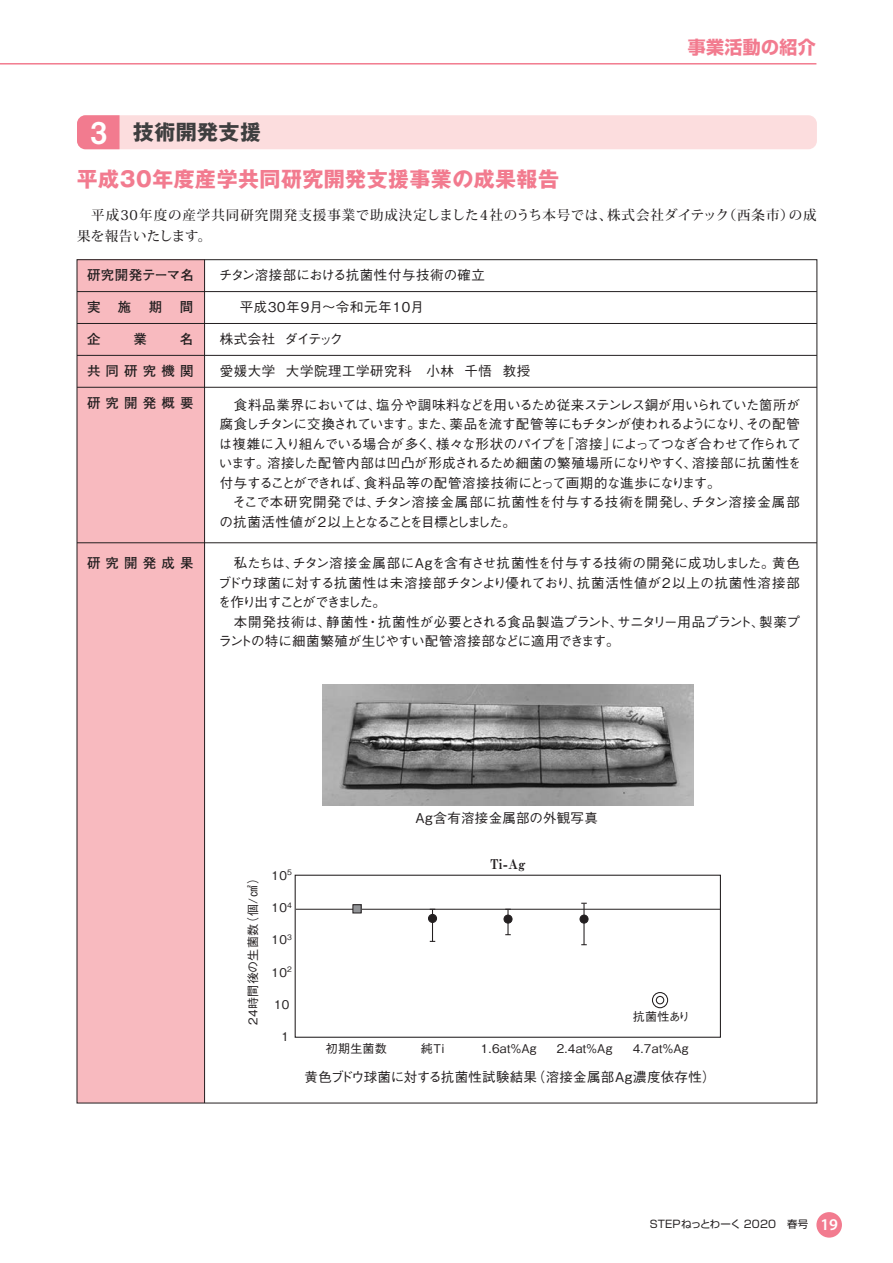
<style>
.page{position:relative;width:893px;height:1263px;background:#fff}
.page>*{position:absolute;margin:0;border:0;box-sizing:border-box;transform-origin:0 0}
.t1{font:700 21px "Gothic MB101 Pro";letter-spacing:.02em;color:#f27b8f}
.t2{font:700 21px "Gothic MB101 Pro";letter-spacing:.02em;color:#3e3e3f}
.t3{font:700 18px "Shin Go Pro";letter-spacing:.02em;color:#f27b8f}
.t4{font:500 13.5px/19.5px "Gothic BBB Pro";letter-spacing:-.035em;color:#231f20}
.t5{font:500 13.5px/19.5px "Gothic BBB Pro";letter-spacing:-.01em;color:#231f20}
.t6{font:500 13.5px/21px "Koz Min Pro";letter-spacing:.065em;color:#231f20}
.t7{font:500 13.5px "Gothic BBB Pro";letter-spacing:.02em;color:#231f20}
.t8{font:500 13.5px "Gothic BBB Pro";letter-spacing:.04em;color:#231f20}
.t9{font:700 13.5px "Futo Go B101 Pro";letter-spacing:.38em;color:#231f20}
.t10{font:500 13.5px "Gothic BBB Pro";letter-spacing:.01em;color:#231f20}
.t11{font:500 13.5px "Gothic BBB Pro";letter-spacing:-.105em;color:#231f20}
.t12{font:700 13.5px "Futo Go B101 Pro";letter-spacing:-.005em;color:#231f20}
.t13{font:13.5px "Midashi Min Pro MA31";color:#231f20}
.t14{font:500 12px "Gothic BBB Pro";letter-spacing:.02em;color:#231f20}
.t15{font:10.5px "Shin Go Pro";letter-spacing:.02em;color:#231f20}
.s1{font-family:"Midashi Go Pro MB31";font-weight:400;font-size:30px;color:#fff}
</style>
<div class="page">
<hr style="left:0;top:63px;width:816px;height:2px;background:#f27b8f">
<div style="left:77px;top:260px;width:128px;height:843px;background:#f8babf"></div>
<hr style="left:77px;top:291px;width:740px;height:1px;background:#231f20">
<hr style="left:204px;top:260px;width:1px;height:843px;background:#231f20">
<hr style="left:77px;top:323px;width:740px;height:1px;background:#231f20">
<hr style="left:77px;top:355px;width:740px;height:1px;background:#231f20">
<hr style="left:77px;top:387px;width:740px;height:1px;background:#231f20">
<hr style="left:77px;top:542px;width:740px;height:1px;background:#231f20">
<div style="left:77px;top:115px;width:740px;height:34px;background:#fcddde;border-radius:9px"></div>
<svg style="left:77px;top:115px;width:43px;height:34px"></svg>
<img style="left:322px;top:684px;width:371px;height:121px">
<div style="left:295px;top:875px;width:426px;height:163px;border:1px solid #231f20"></div>
<hr style="left:296px;top:909px;width:424px;height:1px;background:#231f20">
<div style="left:353px;top:905px;width:8px;height:8px;background:#939598"></div>
<div style="left:353px;top:904px;width:8px;height:9px;border:1px solid #231f20"></div>
<hr style="left:432px;top:910px;width:1px;height:32px;background:#231f20">
<div style="left:428px;top:914px;width:8px;height:8px;background:#231f20;border-radius:50%"></div>
<div style="left:428px;top:914px;width:9px;height:9px;border:1px solid #231f20;border-radius:50%"></div>
<hr style="left:507px;top:910px;width:2px;height:25px;background:#231f20">
<div style="left:504px;top:915px;width:8px;height:8px;background:#231f20;border-radius:50%"></div>
<div style="left:503px;top:914px;width:10px;height:10px;border:1px solid #231f20;border-radius:50%"></div>
<hr style="left:583px;top:904px;width:2px;height:41px;background:#231f20">
<div style="left:580px;top:915px;width:8px;height:8px;background:#231f20;border-radius:50%"></div>
<div style="left:579px;top:914px;width:10px;height:10px;border:1px solid #231f20;border-radius:50%"></div>
<div style="left:652px;top:992px;width:16px;height:16px;border:1px solid #231f20;border-radius:50%"></div>
<div style="left:656px;top:996px;width:8px;height:8px;border:1px solid #231f20;border-radius:50%"></div>
<div style="left:816px;top:1212px;width:26px;height:25px;background:#f27b8f;border-radius:50%"></div>
<h1 class="t2" style="left:91px;top:115px;width:172px"><span class="s1">3</span> 技術開発支援</h1>
<h2 class="t3" style="left:688px;top:33px;width:130px">事業活動の紹介</h2>
<h1 class="t1" style="left:77px;top:161px;width:484px">平成３０年度産学共同研究開発支援事業の成果報告</h1>
<p class="t6" style="left:77px;top:204px;width:741px">　平成30年度の産学共同研究開発支援事業で助成決定しました4社のうち本号では、株式会社ダイテック（西条市）の成果を報告いたします。</p>
<p class="t12" style="left:87px;top:264px;width:108px">研究開発テーマ名</p>
<p class="t9" style="left:87px;top:296px;width:15px">実</p>
<p class="t9" style="left:118px;top:296px;width:15px">施</p>
<p class="t9" style="left:149px;top:296px;width:15px">期</p>
<p class="t9" style="left:180px;top:296px;width:15px">間</p>
<p class="t8" style="left:240px;top:296px;width:186px">平成３０年9月～令和元年10月</p>
<p class="t9" style="left:87px;top:328px;width:15px">企</p>
<p class="t9" style="left:133px;top:328px;width:15px">業</p>
<p class="t9" style="left:180px;top:328px;width:15px">名</p>
<p class="t11" style="left:220px;top:328px;width:125px">株式会社 ダイテック</p>
<p class="t9" style="left:87px;top:360px;width:108px">共同研究機関</p>
<p class="t8" style="left:220px;top:360px;width:312px">愛媛大学 大学院理工学研究科　小林 千悟 教授</p>
<p class="t4" style="left:219px;top:393px;width:584px">　食料品業界においては、塩分や調味料などを用いるため従来ステンレス鋼が用いられていた箇所が腐食しチタンに交換されています。また、薬品を流す配管等にもチタンが使われるようになり、その配管は複雑に入り組んでいる場合が多く、様々な形状のパイプを「溶接」によってつなぎ合わせて作られています。溶接した配管内部は凹凸が形成されるため細菌の繁殖場所になりやすく、溶接部に抗菌性を付与することができれば、食料品等の配管溶接技術にとって画期的な進歩になります。<br>　そこで本研究開発では、チタン溶接金属部に抗菌性を付与する技術を開発し、チタン溶接金属部の抗菌活性値が2 以上となることを目標としました。</p>
<p class="t5" style="left:218px;top:552px;width:584px">　私たちは、チタン溶接金属部にAgを含有させ抗菌性を付与する技術の開発に成功しました。黄色ブドウ球菌に対する抗菌性は未溶接部チタンより優れており、抗菌活性値が2以上の抗菌性溶接部を作り出すことができました。<br>　本開発技術は、静菌性・抗菌性が必要とされる食品製造プラント、サニタリー用品プラント、製薬プラントの特に細菌繁殖が生じやすい配管溶接部などに適用できます。</p>
<p class="t10" style="left:219px;top:264px;width:268px">チタン溶接部における抗菌性付与技術の確立</p>
<p class="t9" style="left:87px;top:392px;width:108px">研究開発概要</p>
<p class="t9" style="left:87px;top:552px;width:108px">研究開発成果</p>
<p class="t14" style="left:243px;top:1025px;width:154px;rotate:-90deg">24時間後の生菌数（個/㎠）</p>
<p class="t14" style="left:272px;top:865px;width:22px">10<sup>5</sup></p>
<p class="t14" style="left:272px;top:898px;width:22px">10<sup>4</sup></p>
<p class="t14" style="left:272px;top:930px;width:22px">10<sup>3</sup></p>
<p class="t14" style="left:272px;top:962px;width:22px">10<sup>2</sup></p>
<p class="t14" style="left:274px;top:994px;width:17px">10</p>
<p class="t14" style="left:281px;top:1027px;width:9px">1</p>
<p class="t7" style="left:416px;top:807px;width:184px">Ag含有溶接金属部の外観写真</p>
<p class="t13" style="left:490px;top:854px;width:36px">Ti-Ag</p>
<p class="t14" style="left:326px;top:1038px;width:62px">初期生菌数</p>
<p class="t14" style="left:633px;top:1007px;width:59px">抗菌性あり</p>
<p class="t14" style="left:421px;top:1038px;width:25px">純Ti</p>
<p class="t14" style="left:481px;top:1038px;width:57px">1.6at%Ag</p>
<p class="t14" style="left:557px;top:1038px;width:57px">2.4at%Ag</p>
<p class="t14" style="left:633px;top:1038px;width:57px">4.7at%Ag</p>
<p class="t7" style="left:305px;top:1066px;width:412px">黄色ブドウ球菌に対する抗菌性試験結果（溶接金属部Ag濃度依存性）</p>
<p class="t15" style="left:650px;top:1216px;width:160px">STEPねっとわーく 2020　春号</p>
</div>
